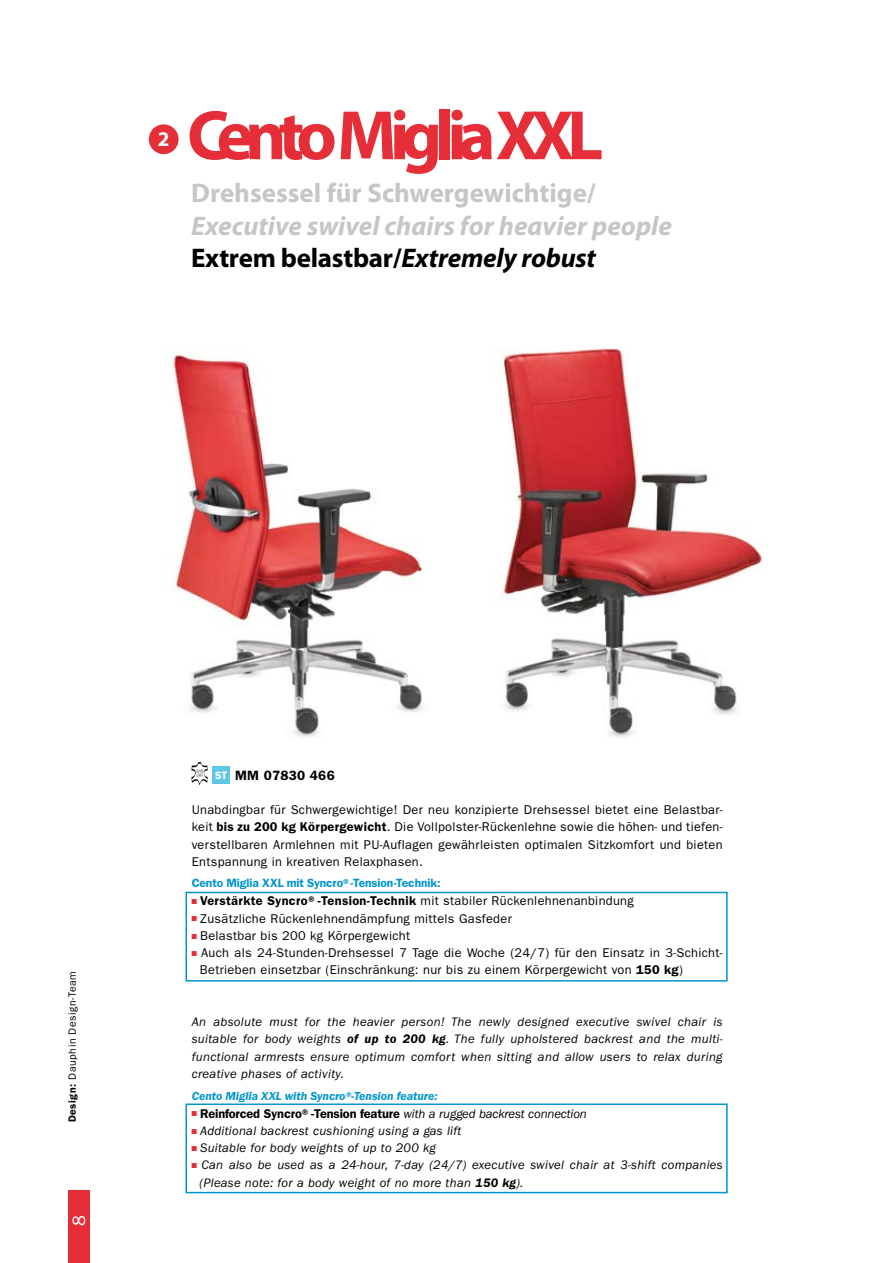
<style>
.page{position:relative;width:893px;height:1263px;background:#fff}
.page>*{position:absolute;margin:0;border:0;box-sizing:border-box;transform-origin:0 0}
.t1{font:700 70.5px "Myriad Pro";letter-spacing:-.115em;color:#e52e37}
.t2{font:italic 700 27px/32.4px "Myriad Pro";color:#c4c6c7}
.t3{font:700 27px "Myriad Pro";color:#c4c6c7}
.t4{font:700 21px "Myriad Pro";color:#fff}
.t5{font:600 13.5px "Franklin Gothic LT";letter-spacing:.02em;color:#000}
.t6{font:12.75px/17.2px "Franklin Gothic LT";letter-spacing:.025em;color:#000;text-align:justify}
.t7{font:italic 12.75px/17.2px "Franklin Gothic LT";letter-spacing:.02em;color:#000;text-align:justify}
.t8{font:600 12px "Franklin Gothic LT";letter-spacing:-.005em;color:#0095ce}
.t9{font:italic 600 12px "Franklin Gothic LT";color:#0095ce}
.t10{font:10.5px "Franklin Gothic LT";letter-spacing:.05em;color:#000}
.s1{font-style:normal;color:#000}
.s2{color:#000}
.s3{font-weight:600}
.s4{font-size:10.8px;color:#fff}
.s5{font-weight:600;font-style:normal}
</style>
<div class="page">
<img style="left:171px;top:353px;width:253px;height:385px">
<img style="left:500px;top:348px;width:263px;height:389px">
<div style="left:149px;top:124px;width:30px;height:30px;background:#e52e37;border-radius:50%"></div>
<img style="left:191px;top:762px;width:17px;height:23px">
<div style="left:212px;top:766px;width:18px;height:17px;background:#5dc7e5"></div>
<div style="left:185px;top:892px;width:543px;height:89px;border:2px solid #0095ce"></div>
<div style="left:185px;top:1103px;width:543px;height:90px;border:2px solid #0095ce"></div>
<div style="left:68px;top:1191px;width:21px;height:72px;background:#e52e37"></div>
<h3 class="t4" style="left:158px;top:125px;width:13px">2</h3>
<h1 class="t1" style="left:187px;top:89px;width:418px">Cento Miglia XXL</h1>
<h2 class="t3" style="left:191px;top:176px;width:406px">Drehsessel für Schwergewichtige/</h2>
<h2 class="t2" style="left:191px;top:209px;width:482px">Executive swivel chairs for heavier people<br><span class="s1">Extrem belastbar/</span><span class="s2">Extremely robust</span></h2>
<p class="t10" style="left:66px;top:1122px;width:152px;rotate:-90deg"><span class="s3">Design:</span> Dauphin Design-Team</p>
<p class="t5" style="left:215px;top:767px;width:121px"><span class="s4">ST</span> MM 07830 466</p>
<p class="t6" style="left:192px;top:801px;width:532px">Unabdingbar für Schwergewichtige! Der neu konzipierte Drehsessel bietet eine Belastbar&shy;keit <span class="s3">bis zu 200 kg Körpergewicht</span>. Die Vollpolster-Rückenlehne sowie die höhen- und tiefen&shy;verstellbaren Armlehnen mit PU-Auflagen gewährleisten optimalen Sitzkomfort und bieten Entspannung in kreativen Relaxphasen.</p>
<p class="t8" style="left:192px;top:876px;width:250px">Cento Miglia XXL mit Syncro®-Tension-Technik:</p>
<p class="t6" style="left:200px;top:892px;width:524px;text-align:left"><span class="s3">Verstärkte Syncro®-Tension-Technik</span> mit stabiler Rückenlehnenanbindung<br>Zusätzliche Rückenlehnendämpfung mittels Gasfeder<br>Belastbar bis 200 kg Körpergewicht<br>Auch als 24-Stunden-Drehsessel 7 Tage die Woche (24/7) für den Einsatz in 3-Schicht-Betrieben einsetzbar (Einschränkung: nur bis zu einem Körpergewicht von <span class="s3">150 kg</span>)</p>
<p class="t7" style="left:192px;top:1013px;width:533px">An absolute must for the heavier person! The newly designed executive swivel chair is suitable for body weights <span class="s3">of up to 200 kg</span>. The fully upholstered backrest and the multi&shy;functional armrests ensure optimum comfort when sitting and allow users to relax during creative phases of activity.</p>
<p class="t9" style="left:192px;top:1089px;width:247px">Cento Miglia XXL with Syncro®-Tension feature:</p>
<p class="t7" style="left:200px;top:1105px;width:525px;text-align:left"><span class="s5">Reinforced Syncro®-Tension feature</span> with a rugged backrest connection<br>Additional backrest cushioning using a gas lift<br>Suitable for body weights of up to 200 kg<br>Can also be used as a 24-hour, 7-day (24/7) executive swivel chair at 3-shift companies (Please note: for a body weight of no more than <span class="s3">150 kg</span>).</p>
</div>
